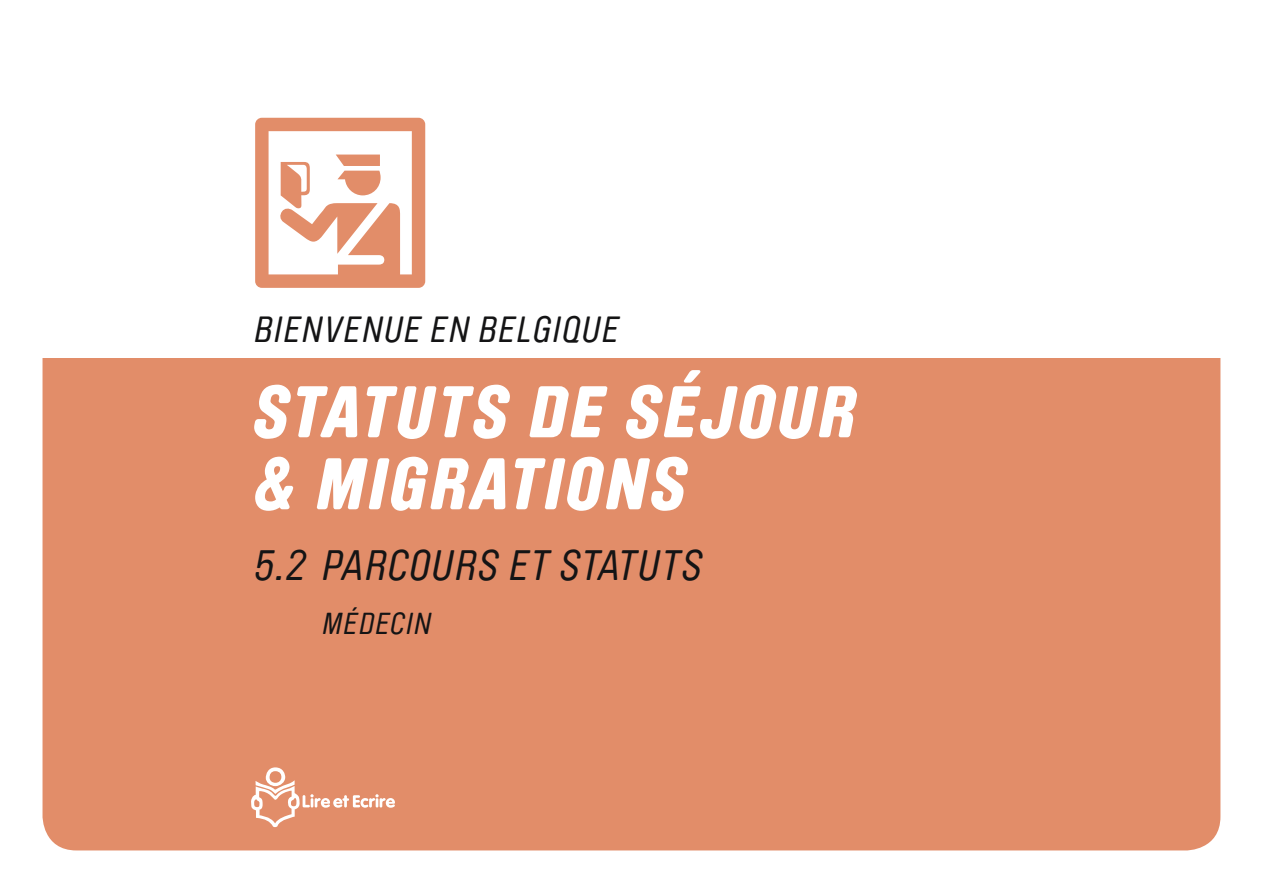
<style>
.page{position:relative;width:1263px;height:893px;background:#fff}
.page>*{position:absolute;margin:0;border:0;box-sizing:border-box;transform-origin:0 0}
.t1{font:italic 900 72px/72px "Brauer Neue";letter-spacing:.05em;color:#fff}
.t2{font:italic 42px "Brauer Neue";letter-spacing:.05em;color:#141415}
.t3{font:italic 36px "Brauer Neue";letter-spacing:.05em;color:#141415}
.t4{font:italic 30px "Brauer Neue";letter-spacing:.05em;color:#141415}
</style>
<div class="page">
<div style="left:43px;top:43px;width:1177px;height:807px;background:#e28d69;border-radius:34px"></div>
<div style="left:0;top:0;width:1263px;height:357px;background:#fff"></div>
<svg style="left:255px;top:118px;width:170px;height:170px"></svg>
<svg style="left:251px;top:767px;width:144px;height:61px"></svg>
<p class="t3" style="left:255px;top:310px;width:366px">BIENVENUE EN BELGIQUE</p>
<p class="t1" style="left:255px;top:376px;width:603px">STATUTS DE SÉJOUR &amp; MIGRATIONS</p>
<p class="t2" style="left:255px;top:542px;width:449px">5.2 PARCOURS ET STATUTS</p>
<p class="t4" style="left:323px;top:607px;width:110px">MÉDECIN</p>
</div>
